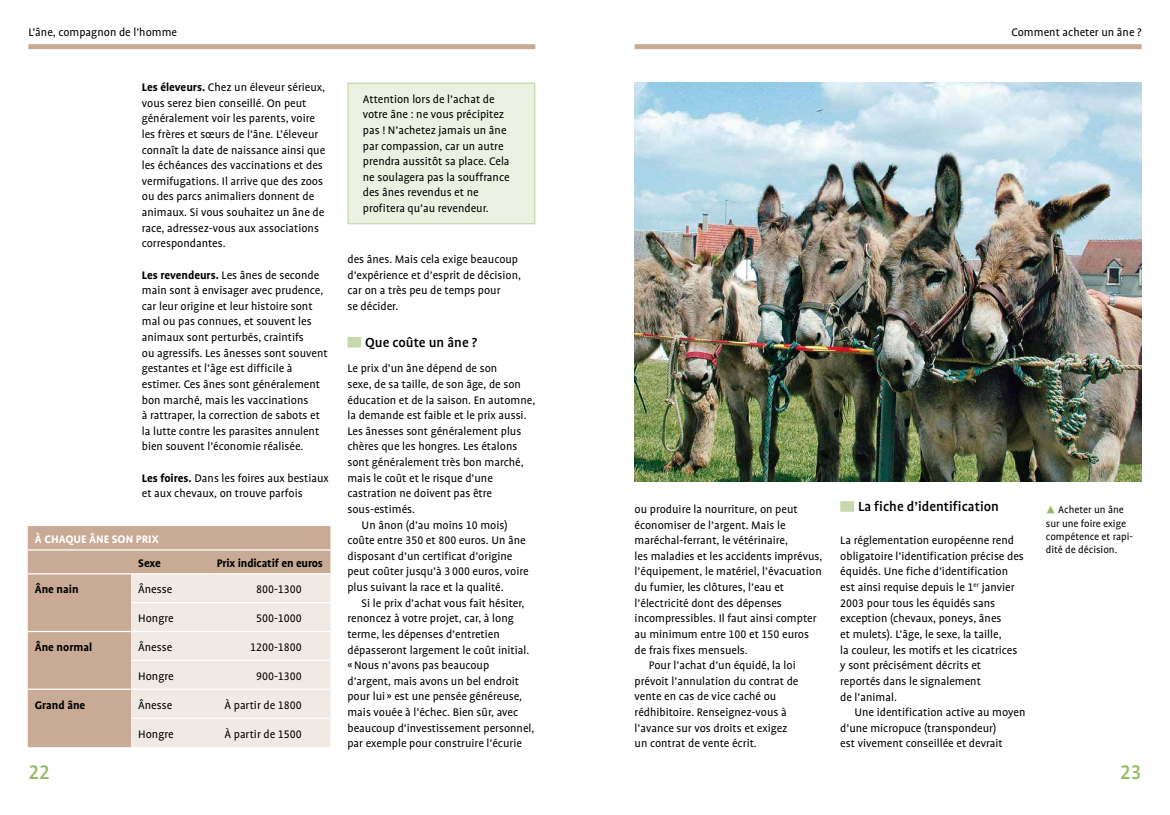
<style>
.page{position:relative;width:1170px;height:815px;background:#fff}
.page>*{position:absolute;margin:0;border:0;box-sizing:border-box;transform-origin:0 0}
.t1{font:500 22.5px "UV Profile Tab";color:#97bc69}
.t2{font:500 15px "UV Profile Tab";color:#000}
.t3{font:12.5px/15.6px "UV Profile Tab";color:#000}
.t4{font:700 12.5px "UV Profile Tab";letter-spacing:-.005em;color:#000}
.t5{font:700 12.5px "UV Profile Tab";letter-spacing:.15em;color:#fff}
.t6{font:11.25px/13.1px "UV Profile Tab";color:#000}
.s1{font-weight:700}
</style>
<div class="page">
<div style="left:28px;top:44px;width:507px;height:5px;background:#c9ab95"></div>
<div style="left:634px;top:44px;width:507px;height:5px;background:#c9ab95"></div>
<div style="left:347px;top:337px;width:14px;height:11px;background:#c7d9ac"></div>
<div style="left:840px;top:501px;width:14px;height:11px;background:#c7d9ac"></div>
<img style="left:634px;top:83px;width:507px;height:399px">
<div style="left:28px;top:526px;width:302px;height:221px;background:#c9ab95"></div>
<div style="left:131px;top:574px;width:199px;height:173px;background:#f1eae4"></div>
<hr style="left:131px;top:602px;width:79px;height:1px;background:#fff">
<hr style="left:210px;top:602px;width:120px;height:1px;background:#fff">
<hr style="left:28px;top:631px;width:103px;height:1px;background:#fff">
<hr style="left:131px;top:631px;width:79px;height:1px;background:#fff">
<hr style="left:210px;top:631px;width:120px;height:1px;background:#fff">
<hr style="left:131px;top:660px;width:79px;height:1px;background:#fff">
<hr style="left:210px;top:660px;width:120px;height:1px;background:#fff">
<hr style="left:28px;top:689px;width:103px;height:1px;background:#fff">
<hr style="left:131px;top:689px;width:79px;height:1px;background:#fff">
<hr style="left:210px;top:689px;width:120px;height:1px;background:#fff">
<hr style="left:131px;top:718px;width:79px;height:1px;background:#fff">
<hr style="left:210px;top:718px;width:120px;height:1px;background:#fff">
<hr style="left:28px;top:573px;width:103px;height:1px;background:#fff">
<hr style="left:131px;top:573px;width:79px;height:1px;background:#fff">
<hr style="left:210px;top:573px;width:120px;height:1px;background:#fff">
<hr style="left:28px;top:549px;width:103px;height:2px;background:#fff">
<hr style="left:131px;top:549px;width:79px;height:2px;background:#fff">
<hr style="left:210px;top:549px;width:120px;height:2px;background:#fff">
<div style="left:348px;top:83px;width:186px;height:141px;background:#ebf1e1"></div>
<div style="left:347px;top:83px;width:188px;height:141px;border:1px solid #c7d9ac"></div>
<p class="t3" style="left:28px;top:25px;width:150px">L’âne, compagnon de l’homme</p>
<p class="t3" style="left:1011px;top:25px;width:132px">Comment acheter un âne ?</p>
<p class="t3" style="left:142px;top:80px;width:185px"><span class="s1">Les éleveurs.</span> Chez un éleveur sérieux, vous serez bien conseillé. On peut généralement voir les parents, voire les frères et sœurs de l’âne. L’éleveur connaît la date de naissance ainsi que les échéances des vaccinations et des vermifugations. Il arrive que des zoos ou des parcs animaliers donnent de animaux. Si vous souhaitez un âne de race, adressez-vous aux associations correspondantes.</p>
<p class="t3" style="left:142px;top:267px;width:187px"><span class="s1">Les revendeurs.</span> Les ânes de seconde main sont à envisager avec prudence, car leur origine et leur histoire sont mal ou pas connues, et souvent les animaux sont perturbés, craintifs<br>ou agressifs. Les ânesses sont souvent gestantes et l’âge est difficile à estimer. Ces ânes sont généralement bon marché, mais les vaccinations<br>à rattraper, la correction de sabots et la lutte contre les parasites annulent bien souvent l’économie réalisée.</p>
<p class="t3" style="left:142px;top:470px;width:189px"><span class="s1">Les foires.</span> Dans les foires aux bestiaux et aux chevaux, on trouve parfois</p>
<p class="t5" style="left:35px;top:532px;width:124px">À chaque ânesonprix</p>
<p class="t4" style="left:138px;top:556px;width:24px">Sexe</p>
<p class="t4" style="left:217px;top:556px;width:108px">Prix indicatif en euros</p>
<p class="t4" style="left:35px;top:583px;width:45px">Âne nain</p>
<p class="t3" style="left:138px;top:582px;width:36px">Ânesse</p>
<p class="t3" style="left:256px;top:582px;width:47px">800-1300</p>
<p class="t3" style="left:138px;top:610px;width:37px">Hongre</p>
<p class="t3" style="left:256px;top:610px;width:47px">500-1000</p>
<p class="t4" style="left:35px;top:640px;width:59px">Âne normal</p>
<p class="t3" style="left:138px;top:639px;width:36px">Ânesse</p>
<p class="t3" style="left:250px;top:639px;width:53px">1200-1800</p>
<p class="t3" style="left:138px;top:668px;width:37px">Hongre</p>
<p class="t3" style="left:256px;top:668px;width:47px">900-1300</p>
<p class="t4" style="left:35px;top:698px;width:52px">Grand âne</p>
<p class="t3" style="left:138px;top:697px;width:36px">Ânesse</p>
<p class="t3" style="left:224px;top:697px;width:79px">À partir de 1800</p>
<p class="t3" style="left:138px;top:726px;width:37px">Hongre</p>
<p class="t3" style="left:224px;top:726px;width:79px">À partir de 1500</p>
<p class="t3" style="left:363px;top:91px;width:148px">Attention lors de l’achat de votre âne : ne vous précipitez pas ! N’achetez jamais un âne par compassion, car un autre prendra aussitôt sa place. Cela ne soulagera pas la souffrance des ânes revendus et ne profitera qu’au revendeur.</p>
<p class="t3" style="left:347px;top:251px;width:175px">des ânes. Mais cela exige beaucoup d’expérience et d’esprit de décision, car on a très peu de temps pour<br>se décider.</p>
<p class="t2" style="left:365px;top:334px;width:114px">Que coûte un âne ?</p>
<p class="t3" style="left:347px;top:361px;width:151px">Le prix d’un âne dépend de son</p>
<p class="t3" style="left:347px;top:376px;width:175px">sexe, de sa taille, de son âge, de son</p>
<p class="t3" style="left:347px;top:392px;width:189px">éducation et de la saison. En automne,</p>
<p class="t3" style="left:347px;top:408px;width:181px">la demande est faible et le prix aussi.</p>
<p class="t3" style="left:347px;top:423px;width:175px">Les ânesses sont généralement plus</p>
<p class="t3" style="left:347px;top:439px;width:171px">chères que les hongres. Les étalons</p>
<p class="t3" style="left:347px;top:455px;width:178px">sont généralement très bon marché,</p>
<p class="t3" style="left:347px;top:470px;width:147px">mais le coût et le risque d’une</p>
<p class="t3" style="left:347px;top:486px;width:146px">castration ne doivent pas être</p>
<p class="t3" style="left:347px;top:501px;width:69px">sous-estimés.</p>
<p class="t3" style="left:361px;top:517px;width:147px">Un ânon (d’au moins 10 mois)</p>
<p class="t3" style="left:347px;top:533px;width:180px">coûte entre 350 et 800 euros. Un âne</p>
<p class="t3" style="left:347px;top:548px;width:166px">disposant d’un certificat d’origine</p>
<p class="t3" style="left:347px;top:564px;width:183px">peut coûter jusqu’à 3 000 euros, voire</p>
<p class="t3" style="left:347px;top:580px;width:158px">plus suivant la race et la qualité.</p>
<p class="t3" style="left:361px;top:595px;width:164px">Si le prix d’achat vous fait hésiter,</p>
<p class="t3" style="left:347px;top:611px;width:168px">renoncez à votre projet, car, à long</p>
<p class="t3" style="left:347px;top:626px;width:154px">terme, les dépenses d’entretien</p>
<p class="t3" style="left:347px;top:642px;width:183px">dépasseront largement le coût initial.</p>
<p class="t3" style="left:347px;top:658px;width:143px">«Nous n’avons pas beaucoup</p>
<p class="t3" style="left:347px;top:673px;width:173px">d’argent, mais avons un bel endroit</p>
<p class="t3" style="left:347px;top:689px;width:176px">pour lui» est une pensée généreuse,</p>
<p class="t3" style="left:347px;top:705px;width:172px">mais vouée à l’échec. Bien sûr, avec</p>
<p class="t3" style="left:347px;top:720px;width:188px">beaucoup d’investissement personnel,</p>
<p class="t3" style="left:347px;top:736px;width:176px">par exemple pour construire l’écurie</p>
<p class="t3" style="left:634px;top:501px;width:165px">ou produire la nourriture, on peut</p>
<p class="t3" style="left:634px;top:517px;width:152px">économiser de l’argent. Mais le</p>
<p class="t3" style="left:634px;top:533px;width:155px">maréchal-ferrant, le vétérinaire,</p>
<p class="t3" style="left:634px;top:548px;width:189px">les maladies et les accidents imprévus,</p>
<p class="t3" style="left:634px;top:564px;width:189px">l’équipement, le matériel, l’évacuation</p>
<p class="t3" style="left:634px;top:580px;width:151px">du fumier, les clôtures, l’eau et</p>
<p class="t3" style="left:634px;top:595px;width:149px">l’électricité dont des dépenses</p>
<p class="t3" style="left:634px;top:611px;width:183px">incompressibles. Il faut ainsi compter</p>
<p class="t3" style="left:634px;top:626px;width:176px">au minimum entre 100 et 150 euros</p>
<p class="t3" style="left:634px;top:642px;width:115px">de frais fixes mensuels.</p>
<p class="t3" style="left:648px;top:658px;width:148px">Pour l’achat d’un équidé, la loi</p>
<p class="t3" style="left:634px;top:673px;width:165px">prévoit l’annulation du contrat de</p>
<p class="t3" style="left:634px;top:689px;width:143px">vente en cas de vice caché ou</p>
<p class="t3" style="left:634px;top:705px;width:154px">rédhibitoire. Renseignez-vous à</p>
<p class="t3" style="left:634px;top:720px;width:154px">l’avance sur vos droits et exigez</p>
<p class="t3" style="left:634px;top:736px;width:124px">un contrat de vente écrit.</p>
<p class="t2" style="left:857px;top:499px;width:142px">La fiche d’identification</p>
<p class="t3" style="left:840px;top:533px;width:185px">La réglementation européenne rend obligatoire l’identification précise des équidés. Une fiche d’identification est ainsi requise depuis le 1<sup>er</sup> janvier 2003 pour tous les équidés sans exception (chevaux, poneys, ânes<br>et mulets). L’âge, le sexe, la taille,<br>la couleur, les motifs et les cicatrices y sont précisément décrits et reportés dans le signalement<br>de l’animal.</p>
<p class="t3" style="left:840px;top:705px;width:187px;text-indent:14px">Une identification active au moyen d’une micropuce (transpondeur)<br>est vivement conseillée et devrait</p>
<p class="t6" style="left:1045px;top:504px;width:89px;text-indent:12px">Acheter un âne sur une foire exige compétence et rapi&shy;dité de décision.</p>
<h1 class="t1" style="left:28px;top:760px;width:23px">22</h1>
<h1 class="t1" style="left:1119px;top:760px;width:23px">23</h1>
</div>
